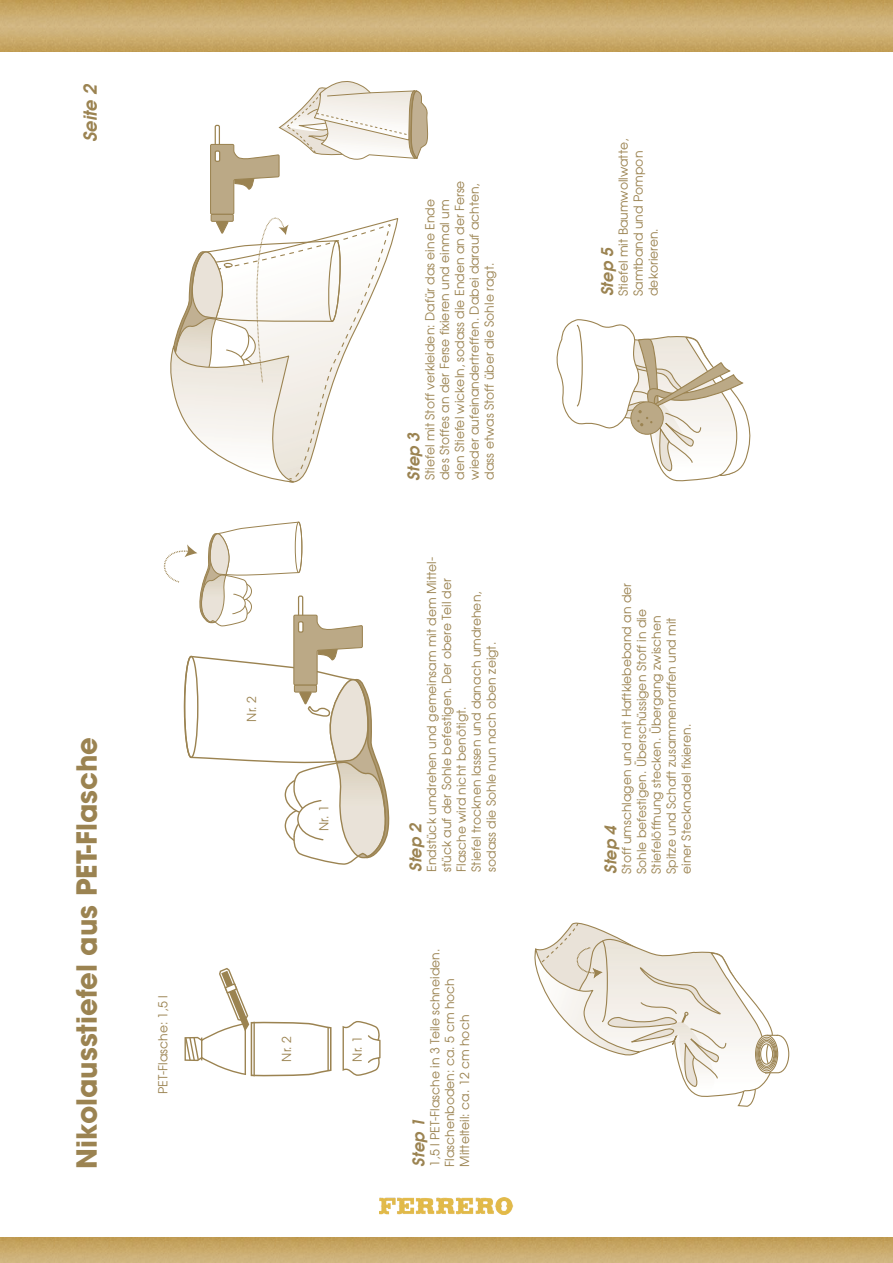
<style>
.page{position:relative;width:893px;height:1263px;background:#fff}
.page>*{position:absolute;margin:0;border:0;box-sizing:border-box;transform-origin:0 0}
.t1{font:700 27.6px "Avant Garde";color:#9b8351}
.t2{font:italic 600 17.85px "Avant Garde";color:#9b8351}
.t3{font:italic 600 16.05px "Avant Garde";color:#9b8351}
.t4{font:12.45px/14.9px "Avant Garde";color:#9b8351}
</style>
<div class="page">
<img style="left:0;top:1237px;width:497px;height:26px">
<img style="left:497px;top:1237px;width:396px;height:26px">
<img style="left:0;top:0;width:497px;height:51px">
<img style="left:497px;top:0;width:396px;height:51px">
<img style="left:379px;top:1197px;width:135px;height:18px">
<svg style="left:342px;top:1021px;width:39px;height:55px"></svg>
<svg style="left:184px;top:968px;width:148px;height:109px"></svg>
<svg style="left:170px;top:81px;width:259px;height:402px"></svg>
<svg style="left:534px;top:922px;width:256px;height:185px"></svg>
<svg style="left:556px;top:319px;width:195px;height:163px"></svg>
<svg style="left:163px;top:522px;width:227px;height:343px"></svg>
<p class="t2" style="left:78px;top:142px;width:60px;rotate:-90deg">Seite 2</p>
<p class="t1" style="left:69px;top:1168px;width:433px;rotate:-90deg">Nikolausstiefel aus PET-Flasche</p>
<p class="t4" style="left:155px;top:1094px;width:100px;rotate:-90deg">PET-Flasche: 1,5 l</p>
<p class="t4" style="left:244px;top:721px;width:27px;rotate:-90deg">Nr. 2</p>
<p class="t4" style="left:316px;top:831px;width:27px;rotate:-90deg">Nr. 1</p>
<p class="t4" style="left:279px;top:1062px;width:27px;rotate:-90deg">Nr. 2</p>
<p class="t4" style="left:350px;top:1062px;width:27px;rotate:-90deg">Nr. 1</p>
<p class="t4" style="left:422px;top:480px;width:301px;rotate:-90deg">Stiefel mit Stoff verkleiden: Dafür das eine Ende des Stoffes an der Ferse fixieren und einmal um den Stiefel wickeln, sodass die Enden an der Ferse wieder aufeinandertreffen. Dabei darauf achten, dass etwas Stoff über die Sohle ragt.</p>
<p class="t3" style="left:403px;top:480px;width:50px;rotate:-90deg">Step 3</p>
<p class="t4" style="left:424px;top:872px;width:316px;rotate:-90deg">Endstück umdrehen und gemeinsam mit dem Mittel&shy;stück auf der Sohle befestigen. Der obere Teil der Flasche wird nicht benötigt.<br>Stiefel trocknen lassen und danach umdrehen, sodass die Sohle nun nach oben zeigt.</p>
<p class="t3" style="left:405px;top:872px;width:50px;rotate:-90deg">Step 2</p>
<p class="t4" style="left:427px;top:1166px;width:219px;rotate:-90deg">1,5 l PET-Flasche in 3 Teile schneiden.<br>Flaschenboden: ca. 5 cm hoch<br>Mittelteil: ca. 12 cm hoch</p>
<p class="t3" style="left:408px;top:1166px;width:49px;rotate:-90deg">Step 1</p>
<p class="t4" style="left:616px;top:296px;width:159px;rotate:-90deg">Stiefel mit Baumwollwatte,<br>Samtband und Pompon dekorieren.</p>
<p class="t3" style="left:597px;top:296px;width:50px;rotate:-90deg">Step 5</p>
<p class="t4" style="left:619px;top:874px;width:292px;rotate:-90deg">Stoff umschlagen und mit Haftklebeband an der Sohle befestigen. Überschüssigen Stoff in die Stiefelöffnung stecken. Übergang zwischen Spitze und Schaft zusammenraffen und mit<br>einer Stecknadel fixieren.</p>
<p class="t3" style="left:600px;top:874px;width:50px;rotate:-90deg">Step 4</p>
</div>
